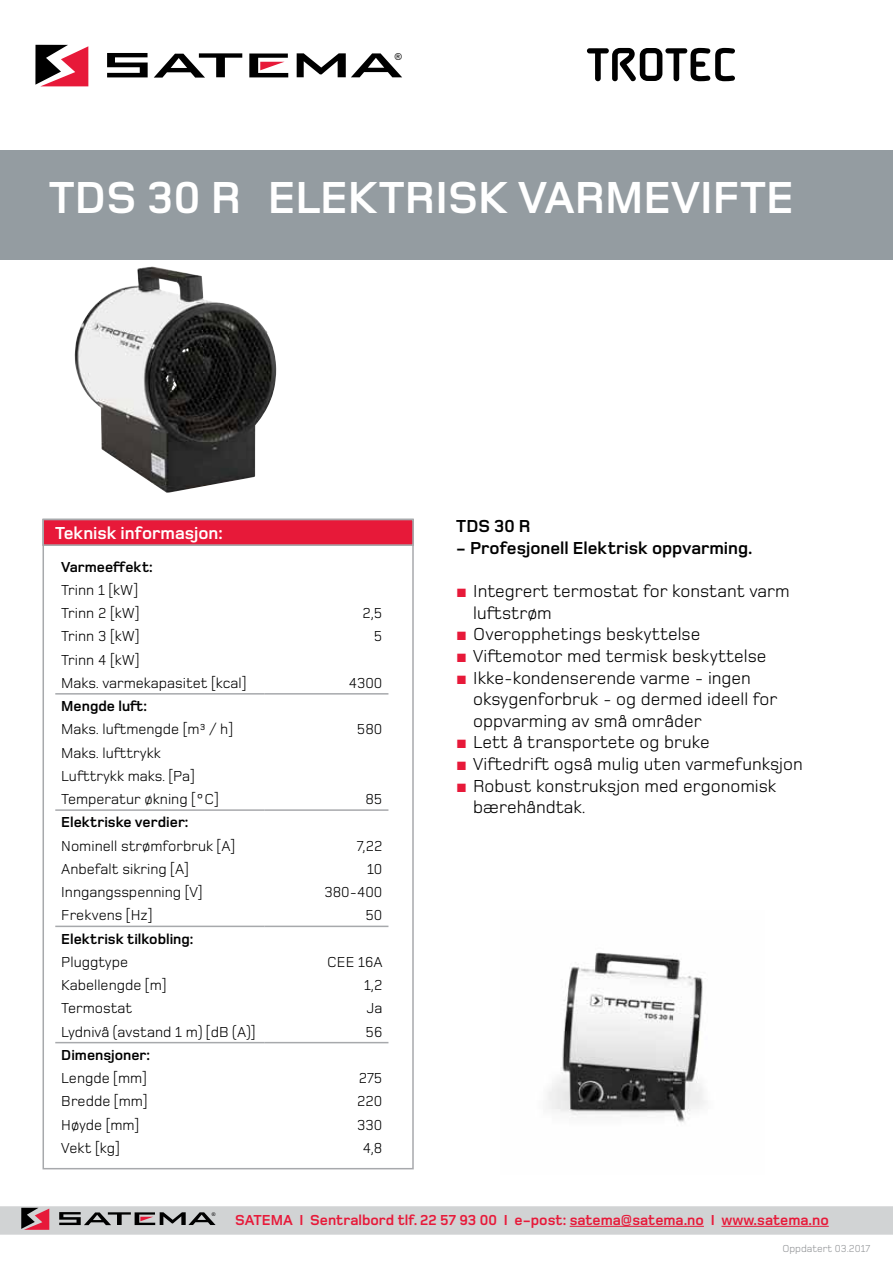
<style>
.page{position:relative;width:893px;height:1263px;background:#fff}
.page>*{position:absolute;margin:0;border:0;box-sizing:border-box;transform-origin:0 0}
.t1{font:700 51px "Alega";color:#000}
.t2{font:700 46.5px "Foundry Monoline";color:#fff}
.t3{font:18px/21.6px "Foundry Monoline";color:#000}
.t4{font:700 18px "Foundry Monoline";color:#000}
.t5{font:700 18px "Foundry Monoline";color:#fff}
.t6{font:15px/23.2px "Foundry Monoline";color:#000}
.t7{font:700 15px "Foundry Monoline";color:#000}
.t8{font:700 15px "Foundry Monoline";color:#e71939}
.t9{font:10.5px "Foundry Monoline";color:#939598}
.t10{font:9.6px "Arial";color:#000}
.t11{font:5.1px "Arial";color:#000}
.s1{font-family:"Arial";color:#e71939}
</style>
<div class="page">
<svg style="left:35px;top:45px;width:53px;height:41px"></svg>
<svg style="left:107px;top:53px;width:41px;height:24px"></svg>
<svg style="left:154px;top:53px;width:88px;height:25px"></svg>
<svg style="left:297px;top:53px;width:105px;height:24px"></svg>
<svg style="left:249px;top:54px;width:39px;height:23px"></svg>
<svg style="left:0;top:1206px;width:893px;height:29px;background:#c9c8ca"></svg>
<hr style="left:570px;top:1226px;width:134px;height:1px;background:#e71939">
<hr style="left:721px;top:1226px;width:108px;height:1px;background:#e71939">
<div style="left:0;top:150px;width:893px;height:109px;background:#949ca1"></div>
<hr style="left:55px;top:1042px;width:209px;height:1px;background:#a7a9ac">
<hr style="left:264px;top:1042px;width:124px;height:1px;background:#a7a9ac">
<hr style="left:55px;top:926px;width:209px;height:1px;background:#a7a9ac">
<hr style="left:264px;top:926px;width:124px;height:1px;background:#a7a9ac">
<hr style="left:55px;top:809px;width:209px;height:2px;background:#a7a9ac">
<hr style="left:264px;top:809px;width:124px;height:2px;background:#a7a9ac">
<hr style="left:55px;top:693px;width:209px;height:2px;background:#a7a9ac">
<hr style="left:264px;top:693px;width:124px;height:2px;background:#a7a9ac">
<div style="left:43px;top:519px;width:371px;height:650px;border:2px solid #a7a9ac"></div>
<div style="left:43px;top:519px;width:371px;height:27px;background:#e71939;border:2px solid #a7a9ac"></div>
<img style="left:74px;top:266px;width:203px;height:227px">
<img style="left:548px;top:952px;width:158px;height:171px">
<p class="t10" style="left:395px;top:50px;width:9px">®</p>
<h1 class="t1" style="left:586px;top:38px;width:152px">TROTEC</h1>
<h2 class="t2" style="left:49px;top:173px;width:411px">TDS 30 R elektrisK</h2>
<h2 class="t2" style="left:518px;top:173px;width:249px">varmevifte</h2>
<p class="t5" style="left:55px;top:523px;width:169px">Teknisk informasjon:</p>
<p class="t7" style="left:61px;top:559px;width:93px">Varmeeffekt:</p>
<p class="t6" style="left:61px;top:578px;width:80px">Trinn 1 [kW]<br>Trinn 2 [kW]</p>
<p class="t6" style="left:362px;top:601px;width:22px">2,5</p>
<p class="t6" style="left:61px;top:625px;width:80px">Trinn 3 [kW]</p>
<p class="t6" style="left:374px;top:625px;width:10px">5</p>
<p class="t6" style="left:61px;top:648px;width:186px">Trinn 4 [kW]<br>Maks. varmekapasitet [kcal]</p>
<p class="t6" style="left:349px;top:671px;width:35px">4300</p>
<p class="t7" style="left:61px;top:698px;width:87px">Mengde luft:</p>
<p class="t6" style="left:61px;top:718px;width:173px">Maks. luftmengde [m³ / h]</p>
<p class="t6" style="left:357px;top:718px;width:27px">580</p>
<p class="t6" style="left:61px;top:741px;width:159px">Maks. lufttrykk<br>Lufttrykk maks. [Pa]<br>Temperatur økning [°C]</p>
<p class="t6" style="left:365px;top:787px;width:19px">85</p>
<p class="t7" style="left:61px;top:814px;width:129px">Elektriske verdier:</p>
<p class="t6" style="left:61px;top:834px;width:175px">Nominell strømforbruk [A]</p>
<p class="t6" style="left:357px;top:834px;width:27px">7,22</p>
<p class="t6" style="left:61px;top:857px;width:129px">Anbefalt sikring [A]</p>
<p class="t6" style="left:367px;top:857px;width:17px">10</p>
<p class="t6" style="left:61px;top:880px;width:143px">Inngangsspenning [V]</p>
<p class="t6" style="left:324px;top:880px;width:60px">380-400</p>
<p class="t6" style="left:61px;top:904px;width:92px">Frekvens [Hz]</p>
<p class="t6" style="left:365px;top:904px;width:19px">50</p>
<p class="t7" style="left:61px;top:931px;width:134px">Elektrisk tilkobling:</p>
<p class="t6" style="left:61px;top:950px;width:68px">Pluggtype</p>
<p class="t6" style="left:327px;top:950px;width:57px">CEE 16A</p>
<p class="t6" style="left:61px;top:973px;width:106px">Kabellengde [m]</p>
<p class="t6" style="left:364px;top:973px;width:20px">1,2</p>
<p class="t6" style="left:61px;top:997px;width:73px">Termostat</p>
<p class="t6" style="left:367px;top:997px;width:17px">Ja</p>
<p class="t6" style="left:61px;top:1020px;width:195px">Lydnivå (avstand 1 m) [dB (A)]</p>
<p class="t6" style="left:366px;top:1020px;width:18px">56</p>
<p class="t7" style="left:61px;top:1047px;width:90px">Dimensjoner:</p>
<p class="t6" style="left:61px;top:1066px;width:87px">Lengde [mm]</p>
<p class="t6" style="left:359px;top:1066px;width:25px">275</p>
<p class="t6" style="left:61px;top:1090px;width:88px">Bredde [mm]</p>
<p class="t6" style="left:357px;top:1090px;width:27px">220</p>
<p class="t6" style="left:61px;top:1113px;width:79px">Høyde [mm]</p>
<p class="t6" style="left:357px;top:1113px;width:27px">330</p>
<p class="t6" style="left:61px;top:1136px;width:60px">Vekt [kg]</p>
<p class="t6" style="left:363px;top:1136px;width:21px">4,8</p>
<p class="t4" style="left:456px;top:517px;width:73px">TDS 30 R</p>
<p class="t4" style="left:456px;top:538px;width:298px">- Profesjonell Elektrisk oppvarming.</p>
<p class="t3" style="left:473px;top:580px;width:318px;text-indent:-17px"><span class="s1">■</span> Integrert termostat for konstant varm luftstrøm</p>
<p class="t3" style="left:456px;top:623px;width:246px"><span class="s1">■</span> Overopphetings beskyttelse</p>
<p class="t3" style="left:456px;top:645px;width:312px"><span class="s1">■</span> Viftemotor med termisk beskyttelse</p>
<p class="t3" style="left:473px;top:667px;width:306px;text-indent:-17px"><span class="s1">■</span> Ikke-kondenserende varme - ingen oksygenforbruk - og dermed ideell for oppvarming av små områder</p>
<p class="t3" style="left:456px;top:731px;width:255px"><span class="s1">■</span> Lett å transportete og bruke</p>
<p class="t3" style="left:456px;top:753px;width:348px"><span class="s1">■</span> Viftedrift også mulig uten varmefunksjon</p>
<p class="t3" style="left:473px;top:775px;width:305px;text-indent:-17px"><span class="s1">■</span> Robust konstruksjon med ergonomisk bærehåndtak.</p>
<p class="t11" style="left:212px;top:1210px;width:5px">®</p>
<p class="t8" style="left:235px;top:1212px;width:595px">SATEMA I Sentralbord tlf. 22 57 93 00 I e-post: satema@satema.no I www.satema.no</p>
<p class="t9" style="left:782px;top:1243px;width:89px">Oppdatert 03.2017</p>
</div>
